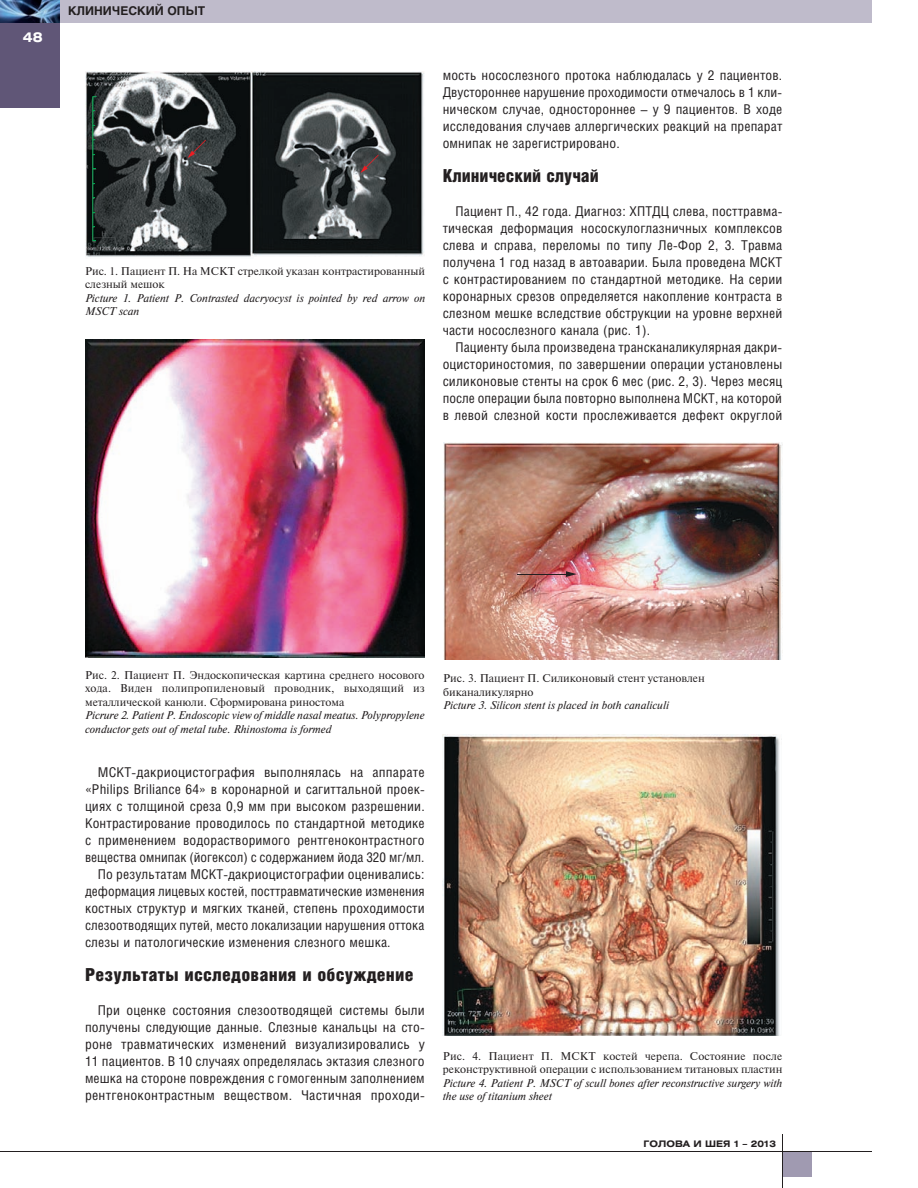
<style>
.page{position:relative;width:918px;height:1188px;background:#fff}
.page>*{position:absolute;margin:0;border:0;box-sizing:border-box;transform-origin:0 0}
.t1{font:18px "Helios Cond Black C";letter-spacing:.01em;color:#231f20;scale:1.04 1}
.t2{font:18px "Helios Cond Black C";letter-spacing:.01em;color:#231f20}
.t3{font:13.5px/17px "Helios Cond C";letter-spacing:.01em;color:#231f20;text-align:justify;scale:1.04 1}
.t4{font:13.5px/17px "Helios Cond C";letter-spacing:.01em;color:#231f20;text-align:justify}
.t5{font:13.5px "Helios Cond C";letter-spacing:.01em;color:#231f20;scale:1.06 1}
.t6{font:700 13.5px "Helios Ext C";color:#fff}
.t7{font:700 12px "Helios C";color:#231f20}
.t8{font:11.25px/13.5px "Newton";color:#231f20}
.t9{font:italic 11.25px/13.5px "Newton";color:#231f20}
.t10{font:700 9px "Helios Ext C";color:#231f20}
</style>
<div class="page">
<div style="left:782px;top:1151px;width:30px;height:26px;background:#a09ab1"></div>
<div style="left:0;top:23px;width:60px;height:85px;background:#605677"></div>
<div style="left:60px;top:0;width:812px;height:23px;background:#bfbbcb"></div>
<hr style="left:0;top:1151px;width:872px;height:1px;background:#231f20">
<hr style="left:782px;top:1134px;width:1px;height:54px;background:#231f20">
<img style="left:0;top:0;width:60px;height:23px">
<img style="left:85px;top:71px;width:167px;height:186px">
<svg style="left:188px;top:140px;width:18px;height:18px"></svg>
<svg style="left:92px;top:96px;width:4px;height:145px"></svg>
<img style="left:252px;top:71px;width:172px;height:185px">
<svg style="left:360px;top:155px;width:19px;height:18px"></svg>
<img style="left:85px;top:339px;width:340px;height:318px">
<img style="left:442px;top:734px;width:340px;height:302px">
<img style="left:443px;top:443px;width:340px;height:216px">
<hr style="left:517px;top:574px;width:51px;height:1px;background:#231f20">
<svg style="left:566px;top:571px;width:11px;height:6px"></svg>
<p class="t6" style="left:23px;top:32px;width:21px">48</p>
<p class="t7" style="left:68px;top:6px;width:139px">КЛИНИЧЕСКИЙ ОПЫТ</p>
<p class="t8" style="left:85px;top:265px;width:342px">Рис. 1. Пациент П. На МСКТ стрелкой указан контрастированный слезный мешок</p>
<p class="t9" style="left:85px;top:292px;width:342px">Picture 1. Patient P. Contrasted dacryocyst is pointed by red arrow on<br>MSCT scan</p>
<p class="t3" style="left:443px;top:68px;width:328px">мость носослезного протока наблюдалась у 2 пациентов.<br>Двустороннее нарушение проходимости отмечалось в 1 кли&shy;ническом случае, одностороннее – у 9 пациентов. В ходе исследования случаев аллергических реакций на препарат омнипак не зарегистрировано.</p>
<h1 class="t2" style="left:443px;top:169px;width:158px">Клинический случай</h1>
<p class="t3" style="left:443px;top:204px;width:328px;text-indent:13px">Пациент П., 42 года. Диагноз: ХПТДЦ слева, посттравма&shy;тическая деформация нососкулоглазничных комплексов слева и справа, переломы по типу Ле-Фор 2, 3. Травма получена 1 год назад в автоаварии. Была проведена МСКТ с контрастированием по стандартной методике. На серии коронарных срезов определяется накопление контраста в слезном мешке вследствие обструкции на уровне верхней части носослезного канала (рис. 1).</p>
<p class="t4" style="left:443px;top:340px;width:341px;text-indent:13px">Пациенту была произведена трансканаликулярная дакри&shy;оцисториностомия, по завершении операции установлены силиконовые стенты на срок 6 мес (рис. 2, 3). Через месяц после операции была повторно выполнена МСКТ, на которой в левой слезной кости прослеживается дефект округлой</p>
<p class="t8" style="left:85px;top:669px;width:341px;text-align:justify">Рис. 2. Пациент П. Эндоскопическая картина среднего носового хода. Виден полипропиленовый проводник, выходящий из металлической канюли. Сформирована риностома</p>
<p class="t9" style="left:85px;top:709px;width:341px">Picrure 2. Patient P. Endoscopic view of middle nasal meatus. Polypropylene conductor gets out of metal tube. Rhinostoma is formed</p>
<p class="t5" style="left:98px;top:767px;width:310px">МСКТ-дакриоцистография выполнялась на аппарате</p>
<p class="t3" style="left:85px;top:782px;width:328px">«Philips Briliance 64» в коронарной и сагиттальной проек-</p>
<p class="t3" style="left:85px;top:799px;width:328px">циях с толщиной среза 0,9 мм при высоком разрешении.</p>
<p class="t3" style="left:85px;top:816px;width:328px">Контрастирование проводилось по стандартной методике</p>
<p class="t3" style="left:85px;top:833px;width:328px">с применением водорастворимого рентгеноконтрастного</p>
<p class="t4" style="left:85px;top:850px;width:341px">вещества омнипак (йогексол) с содержанием йода 320 мг/мл.</p>
<p class="t3" style="left:98px;top:867px;width:316px">По результатам МСКТ-дакриоцистографии оценивались:</p>
<p class="t4" style="left:85px;top:884px;width:341px">деформация лицевых костей, посттравматические изменения</p>
<p class="t3" style="left:85px;top:901px;width:328px">костных структур и мягких тканей, степень проходимости</p>
<p class="t4" style="left:85px;top:918px;width:341px">слезоотводящих путей, место локализации нарушения оттока</p>
<p class="t3" style="left:85px;top:935px;width:295px">слезы и патологические изменения слезного мешка.</p>
<h1 class="t1" style="left:85px;top:968px;width:317px">Результаты исследования и обсуждение</h1>
<p class="t3" style="left:85px;top:1003px;width:328px;text-indent:13px">При оценке состояния слезоотводящей системы были получены следующие данные. Слезные канальцы на сто&shy;роне травматических изменений визуализировались у 11 пациентов. В 10 случаях определялась эктазия слезного мешка на стороне повреждения с гомогенным заполнением рентгеноконтрастным веществом. Частичная проходи-</p>
<p class="t8" style="left:443px;top:672px;width:263px">Рис. 3. Пациент П. Силиконовый стент установлен биканаликулярно</p>
<p class="t9" style="left:443px;top:699px;width:227px">Picture 3. Silicon stent is placed in both canaliculi</p>
<p class="t8" style="left:443px;top:1050px;width:341px">Рис. 4. Пациент П. МСКТ костей черепа. Состояние после реконструктивной операции с использованием титановых пластин</p>
<p class="t9" style="left:443px;top:1077px;width:341px">Picture 4. Patient P. MSCT of scull bones after reconstructive surgery with the use of titanium sheet</p>
<p class="t10" style="left:644px;top:1140px;width:134px">ГОЛОВА И ШЕЯ 1 – 2013</p>
</div>
